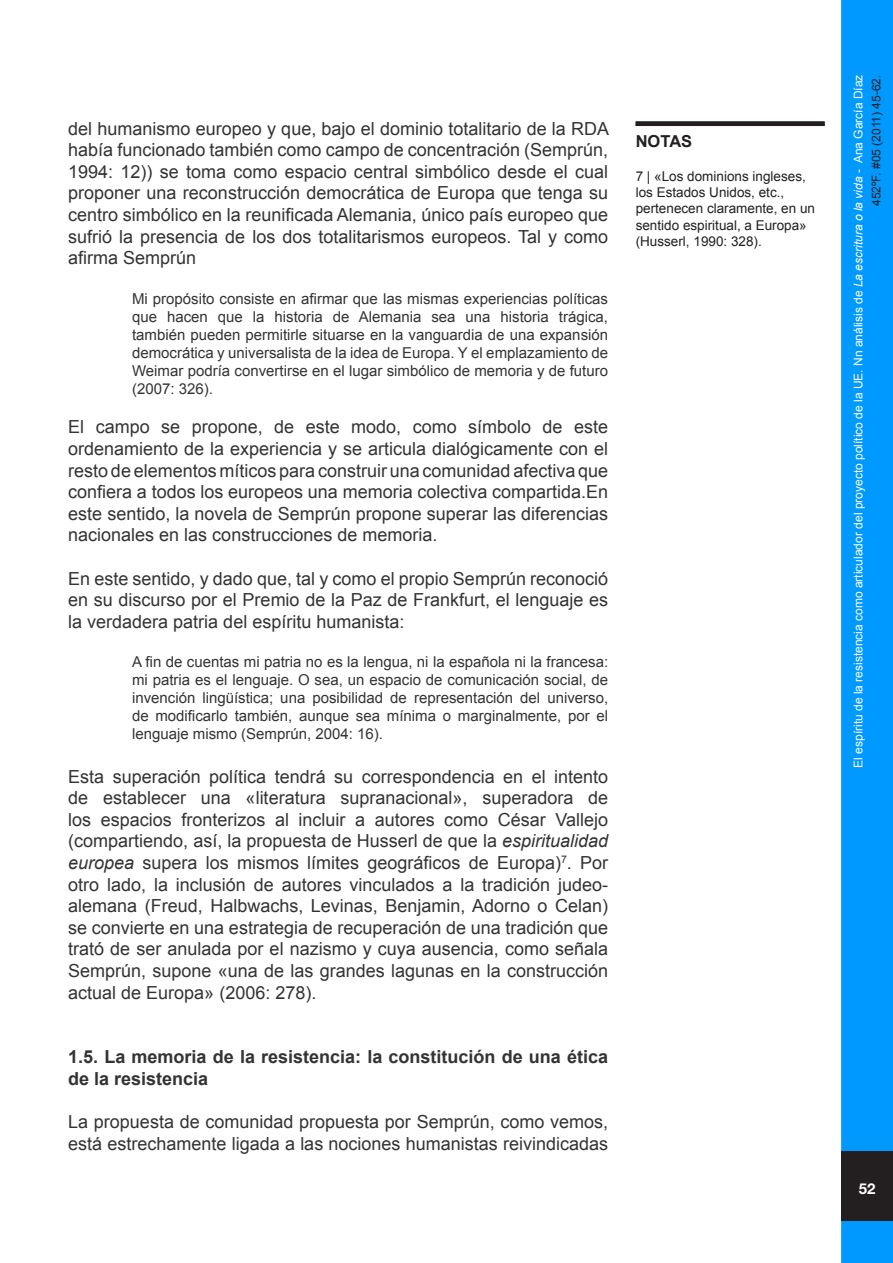
<style>
.page{position:relative;width:893px;height:1263px;background:#fff}
.page>*{position:absolute;margin:0;border:0;box-sizing:border-box;transform-origin:0 0}
.t1{font:18px/21.6px "Arial";color:#333;text-align:justify}
.t2{font:700 18px/21.6px "Arial";color:#333}
.Estilo_de_párrafo_1{font:700 16.5px "Arial";color:#231f20}
.t3{font:15px/18px "Arial";color:#333;text-align:justify}
.t4{font:700 15px "Helvetica Neue";color:#fff}
.Estilo_de_párrafo_1-2{font:13.5px/16.2px "Arial";color:#231f20}
.t5{font:12px/18px "Arial";color:#fff;text-align:right}
.s1{font-style:italic}
.s2{color:#231f20}
</style>
<div class="page">
<div style="left:843px;top:2px;width:48px;height:1259px;background:#09f"></div>
<div style="left:841px;top:0;width:52px;height:1263px;border:3px solid #09f"></div>
<div style="left:841px;top:1151px;width:52px;height:70px;background:#231f20"></div>
<div style="left:636px;top:121px;width:189px;height:5px;background:#231f20"></div>
<p class="t1" style="left:68px;top:118px;width:542px">del humanismo europeo y que, bajo el dominio totalitario de la RDA había funcionado también como campo de concentración (Semprún, 1994: 12)) se toma como espacio central simbólico desde el cual proponer una reconstrucción democrática de Europa que tenga su centro simbólico en la reunificada Alemania, único país europeo que sufrió la presencia de los dos totalitarismos europeos. Tal y como afirma Semprún</p>
<p class="t3" style="left:132px;top:290px;width:478px">Mi propósito consiste en afirmar que las mismas experiencias políticas que hacen que la historia de Alemania sea una historia trágica, también pueden permitirle situarse en la vanguardia de una expansión democrática y universalista de la idea de Europa. Y el emplazamiento de Weimar podría convertirse en el lugar simbólico de memoria y de futuro (2007: 326).</p>
<p class="t1" style="left:68px;top:416px;width:541px">El campo se propone, de este modo, como símbolo de este ordenamiento de la experiencia y se articula dialógicamente con el resto de elementos míticos para construir una comunidad afectiva que confiera a todos los europeos una memoria colectiva compartida.En este sentido, la novela de Semprún propone superar las diferencias nacionales en las construcciones de memoria.</p>
<p class="t1" style="left:68px;top:568px;width:541px">En este sentido, y dado que, tal y como el propio Semprún reconoció en su discurso por el Premio de la Paz de Frankfurt, el lenguaje es la verdadera patria del espíritu humanista:</p>
<p class="t3" style="left:132px;top:653px;width:478px">A fin de cuentas mi patria no es la lengua, ni la española ni la francesa: mi patria es el lenguaje. O sea, un espacio de comunicación social, de invención lingüística; una posibilidad de representación del universo, de modificarlo también, aunque sea mínima o marginalmente, por el lenguaje mismo (Semprún, 2004: 16).</p>
<p class="t1" style="left:68px;top:766px;width:541px">Esta superación política tendrá su correspondencia en el intento de establecer una «literatura supranacional», superadora de los espacios fronterizos al incluir a autores como César Vallejo (compartiendo, así, la propuesta de Husserl de que la <span class="s1">espiritualidad europea</span> supera los mismos límites geográficos de Europa)<sup>7</sup>. Por otro lado, la inclusión de autores vinculados a la tradición judeo&shy;alemana (Freud, Halbwachs, Levinas, Benjamin, Adorno o Celan) se convierte en una estrategia de recuperación de una tradición que trató de ser anulada por el nazismo y cuya ausencia, como señala Semprún, supone «una de las grandes lagunas en la construcción actual de Europa» (2006: 278).</p>
<p class="t2" style="left:68px;top:1047px;width:541px">1.5. La memoria de la resistencia: la constitución de una ética de la resistencia</p>
<p class="t1" style="left:68px;top:1111px;width:541px">La propuesta de comunidad propuesta por Semprún, como vemos, está estrechamente ligada a las nociones humanistas reivindicadas</p>
<p class="Estilo_de_párrafo_1" style="left:636px;top:130px;width:58px">NOTAS</p>
<p class="Estilo_de_párrafo_1-2" style="left:636px;top:168px;width:181px">7 | «Los dominions ingleses, los Estados Unidos, etc., pertenecen claramente, en un sentido espiritual, a Europa» (Husserl, 1990: 328).</p>
<p class="t5" style="left:849px;top:768px;width:695px;rotate:-90deg">El espíritu de la resistencia como articulador del proyecto político de la UE. Nn análisis de <span class="s1">La escritura o la vida</span> - Ana García Díaz<br><span class="s2">452ºF. #05 (2011) 45-62.</span></p>
<p class="t4" style="left:859px;top:1179px;width:18px">52</p>
</div>
